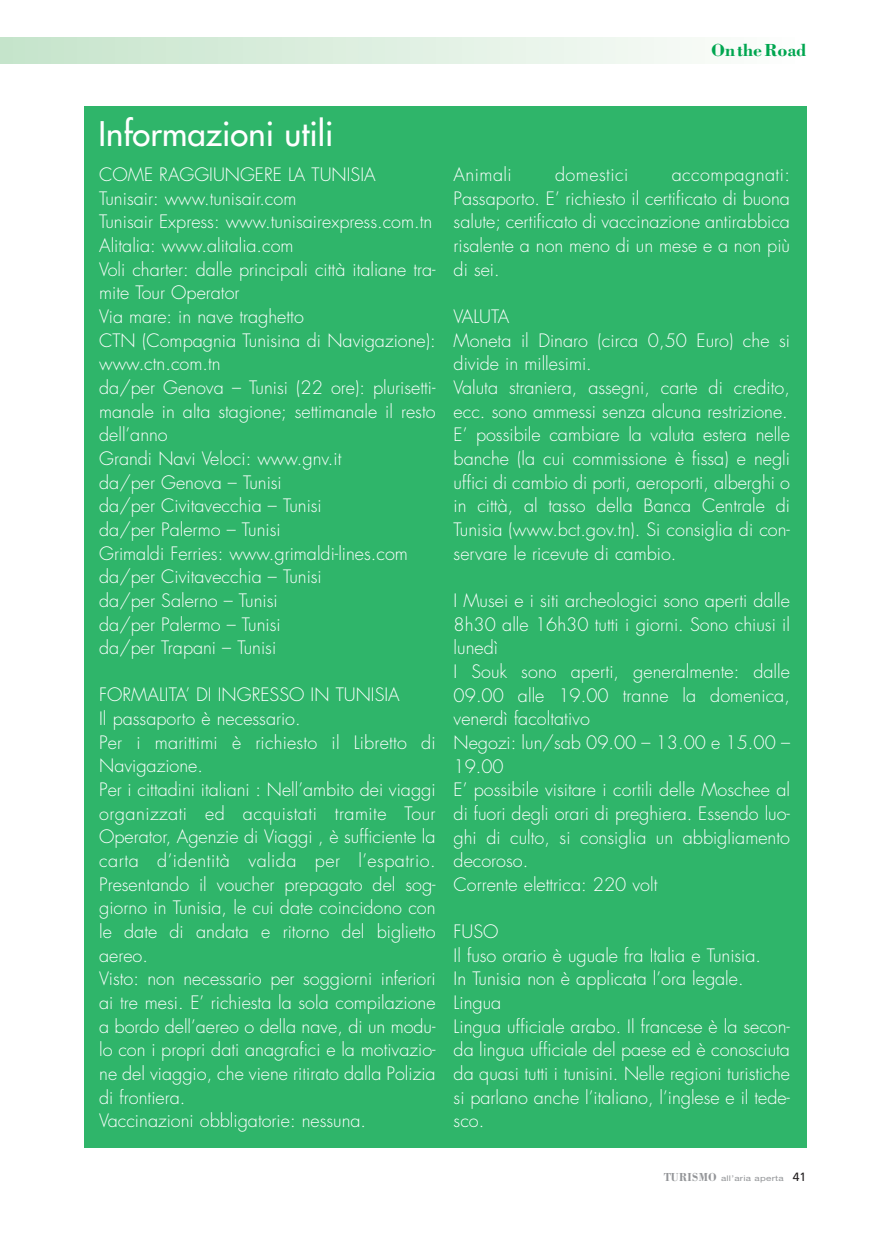
<style>
.page{position:relative;width:893px;height:1234px;background:#fff}
.page>*{position:absolute;margin:0;border:0;box-sizing:border-box;transform-origin:0 0}
.t1{font:33px "Futura";color:#fff}
.t2{font:300 18px/23.7px "Futura";color:#fff}
.t3{font:300 18px "Futura";letter-spacing:.025em;color:#fff}
.t4{font:700 18px "Bodoni";color:#00a650}
.t5{font:7.8px "Helvetica Neue";letter-spacing:.03em;color:#939598;scale:1.25 1}
.s1{font-family:"Bodoni";font-weight:700;font-size:12px}
.s2{font-family:"Frutiger";font-size:12px;color:#231f20}
</style>
<div class="page">
<div style="left:84px;top:106px;width:722px;height:1041px;background:#2fb56a"></div>
<svg style="left:0;top:37px;width:1px;height:26px"></svg>
<hr style="left:5px;top:37px;width:2px;height:26px;background:#c5e4cb">
<hr style="left:18px;top:37px;width:2px;height:26px;background:#c6e5cc">
<hr style="left:31px;top:37px;width:2px;height:26px;background:#c7e5cd">
<hr style="left:44px;top:37px;width:2px;height:26px;background:#c8e5ce">
<svg style="left:57px;top:37px;width:1px;height:26px"></svg>
<hr style="left:69px;top:37px;width:2px;height:26px;background:#cae6cf">
<hr style="left:82px;top:37px;width:2px;height:26px;background:#cbe7d0">
<hr style="left:95px;top:37px;width:2px;height:26px;background:#cce7d1">
<hr style="left:108px;top:37px;width:2px;height:26px;background:#cde7d1">
<hr style="left:121px;top:37px;width:2px;height:26px;background:#cee8d2">
<svg style="left:134px;top:37px;width:1px;height:26px"></svg>
<hr style="left:146px;top:37px;width:2px;height:26px;background:#d0e9d4">
<hr style="left:159px;top:37px;width:2px;height:26px;background:#d1e9d4">
<hr style="left:172px;top:37px;width:2px;height:26px;background:#d2ead5">
<hr style="left:185px;top:37px;width:2px;height:26px;background:#d1ead6">
<hr style="left:198px;top:37px;width:2px;height:26px;background:#d2ead7">
<svg style="left:211px;top:37px;width:1px;height:26px"></svg>
<hr style="left:223px;top:37px;width:2px;height:26px;background:#d4ebd8">
<hr style="left:236px;top:37px;width:2px;height:26px;background:#d5ebd9">
<hr style="left:249px;top:37px;width:2px;height:26px;background:#d6ecda">
<hr style="left:262px;top:37px;width:2px;height:26px;background:#d7ecda">
<svg style="left:275px;top:37px;width:1px;height:26px"></svg>
<hr style="left:287px;top:37px;width:2px;height:26px;background:#d9eddc">
<hr style="left:300px;top:37px;width:2px;height:26px;background:#daeddd">
<hr style="left:313px;top:37px;width:2px;height:26px;background:#dbeedd">
<hr style="left:326px;top:37px;width:2px;height:26px;background:#dceede">
<hr style="left:339px;top:37px;width:2px;height:26px;background:#ddefdf">
<svg style="left:352px;top:37px;width:1px;height:26px"></svg>
<hr style="left:364px;top:37px;width:2px;height:26px;background:#ddefe1">
<hr style="left:377px;top:37px;width:2px;height:26px;background:#def0e1">
<hr style="left:390px;top:37px;width:2px;height:26px;background:#dff0e2">
<hr style="left:403px;top:37px;width:2px;height:26px;background:#e0f0e3">
<hr style="left:416px;top:37px;width:2px;height:26px;background:#e1f1e4">
<svg style="left:429px;top:37px;width:1px;height:26px"></svg>
<hr style="left:441px;top:37px;width:2px;height:26px;background:#e3f2e5">
<hr style="left:454px;top:37px;width:2px;height:26px;background:#e4f2e6">
<hr style="left:467px;top:37px;width:2px;height:26px;background:#e5f3e7">
<hr style="left:480px;top:37px;width:2px;height:26px;background:#e6f3e8">
<hr style="left:493px;top:37px;width:2px;height:26px;background:#e7f3e8">
<svg style="left:506px;top:37px;width:1px;height:26px"></svg>
<hr style="left:518px;top:37px;width:2px;height:26px;background:#e9f4ea">
<hr style="left:531px;top:37px;width:2px;height:26px;background:#eaf5eb">
<hr style="left:544px;top:37px;width:2px;height:26px;background:#eaf5ec">
<hr style="left:557px;top:37px;width:2px;height:26px;background:#ebf5ec">
<hr style="left:570px;top:37px;width:2px;height:26px;background:#ecf6ed">
<hr style="left:582px;top:37px;width:2px;height:26px;background:#edf6ee">
<hr style="left:595px;top:37px;width:2px;height:26px;background:#eef7ef">
<hr style="left:608px;top:37px;width:2px;height:26px;background:#eff7f0">
<hr style="left:621px;top:37px;width:2px;height:26px;background:#f0f8f0">
<hr style="left:634px;top:37px;width:2px;height:26px;background:#f1f8f1">
<svg style="left:647px;top:37px;width:1px;height:26px"></svg>
<hr style="left:659px;top:37px;width:2px;height:26px;background:#f3f9f3">
<hr style="left:672px;top:37px;width:2px;height:26px;background:#f4f9f4">
<hr style="left:685px;top:37px;width:2px;height:26px;background:#f5faf5">
<hr style="left:698px;top:37px;width:2px;height:26px;background:#f6faf5">
<hr style="left:711px;top:37px;width:2px;height:26px;background:#f7fbf6">
<hr style="left:736px;top:37px;width:2px;height:26px;background:#f8fbf8">
<hr style="left:749px;top:37px;width:2px;height:26px;background:#f9fcf9">
<hr style="left:762px;top:37px;width:2px;height:26px;background:#fafdfa">
<p class="t4" style="left:711px;top:43px;width:97px">OntheRoad</p>
<h1 class="t1" style="left:99px;top:117px;width:236px">Informazioni utili</h1>
<p class="t2" style="left:99px;top:164px;width:338px">COME RAGGIUNGERE LA TUNISIA<br>Tunisair: www.tunisair.com<br>Tunisair Express: www.tunisairexpress.com.tn<br>Alitalia: www.alitalia.com<br>Voli charter: dalle principali città italiane tra&shy;mite Tour Operator<br>Via mare: in nave traghetto<br>CTN (Compagnia Tunisina di Navigazione): www.ctn.com.tn<br>da/per Genova – Tunisi (22 ore): plurisetti&shy;manale in alta stagione; settimanale il resto dell’anno<br>Grandi Navi Veloci: www.gnv.it<br>da/per Genova – Tunisi<br>da/per Civitavecchia – Tunisi<br>da/per Palermo – Tunisi<br>Grimaldi Ferries: www.grimaldi-lines.com da/per Civitavecchia – Tunisi<br>da/per Salerno – Tunisi<br>da/per Palermo – Tunisi<br>da/per Trapani – Tunisi</p>
<p class="t2" style="left:99px;top:684px;width:338px">FORMALITA’ DI INGRESSO IN TUNISIA<br>Il passaporto è necessario.<br>Per i marittimi è richiesto il Libretto di Navigazione.<br>Per i cittadini italiani : Nell’ambito dei viaggi organizzati ed acquistati tramite Tour Operator, Agenzie di Viaggi , è sufficiente la carta d’identità valida per l’espatrio.<br>Presentando il voucher prepagato del sog&shy;giorno in Tunisia, le cui date coincidono con le date di andata e ritorno del biglietto aereo.<br>Visto: non necessario per soggiorni inferiori ai tre mesi. E’ richiesta la sola compilazione a bordo dell’aereo o della nave, di un modu&shy;lo con i propri dati anagrafici e la motivazio&shy;ne del viaggio, che viene ritirato dalla Polizia di frontiera.<br>Vaccinazioni obbligatorie: nessuna.</p>
<p class="t3" style="left:454px;top:166px;width:60px">Animali</p>
<p class="t3" style="left:555px;top:166px;width:75px">domestici</p>
<p class="t2" style="left:454px;top:164px;width:338px;text-align:justify;text-indent:218px">accompagnati:<br>Passaporto. E’ richiesto il certificato di buona salute; certificato di vaccinazione antirabbica risalente a non meno di un mese e a non più di sei.</p>
<p class="t2" style="left:454px;top:306px;width:338px">VALUTA<br>Moneta il Dinaro (circa 0,50 Euro) che si divide in millesimi.<br>Valuta straniera, assegni, carte di credito, ecc. sono ammessi senza alcuna restrizione.<br>E’ possibile cambiare la valuta estera nelle banche (la cui commissione è fissa) e negli uffici di cambio di porti, aeroporti, alberghi o in città, al tasso della Banca Centrale di Tunisia (www.bct.gov.tn). Si consiglia di con&shy;servare le ricevute di cambio.</p>
<p class="t2" style="left:454px;top:590px;width:338px">I Musei e i siti archeologici sono aperti dalle<br>8h30 alle 16h30 tutti i giorni. Sono chiusi il lunedì<br>I Souk sono aperti, generalmente: dalle<br>09.00 alle 19.00 tranne la domenica, venerdì facoltativo<br>Negozi: lun/sab 09.00 – 13.00 e 15.00 –<br>19.00<br>E’ possibile visitare i cortili delle Moschee al di fuori degli orari di preghiera. Essendo luo&shy;ghi di culto, si consiglia un abbigliamento decoroso.<br>Corrente elettrica: 220 volt</p>
<p class="t2" style="left:454px;top:921px;width:338px">FUSO<br>Il fuso orario è uguale fra Italia e Tunisia.<br>In Tunisia non è applicata l’ora legale.<br>Lingua<br>Lingua ufficiale arabo. Il francese è la secon&shy;da lingua ufficiale del paese ed è conosciuta da quasi tutti i tunisini. Nelle regioni turistiche si parlano anche l’italiano, l’inglese e il tede&shy;sco.</p>
<p class="t5" style="left:664px;top:1174px;width:115px"><span class="s1">TURISMO</span> all’aria aperta <span class="s2">41</span></p>
</div>
